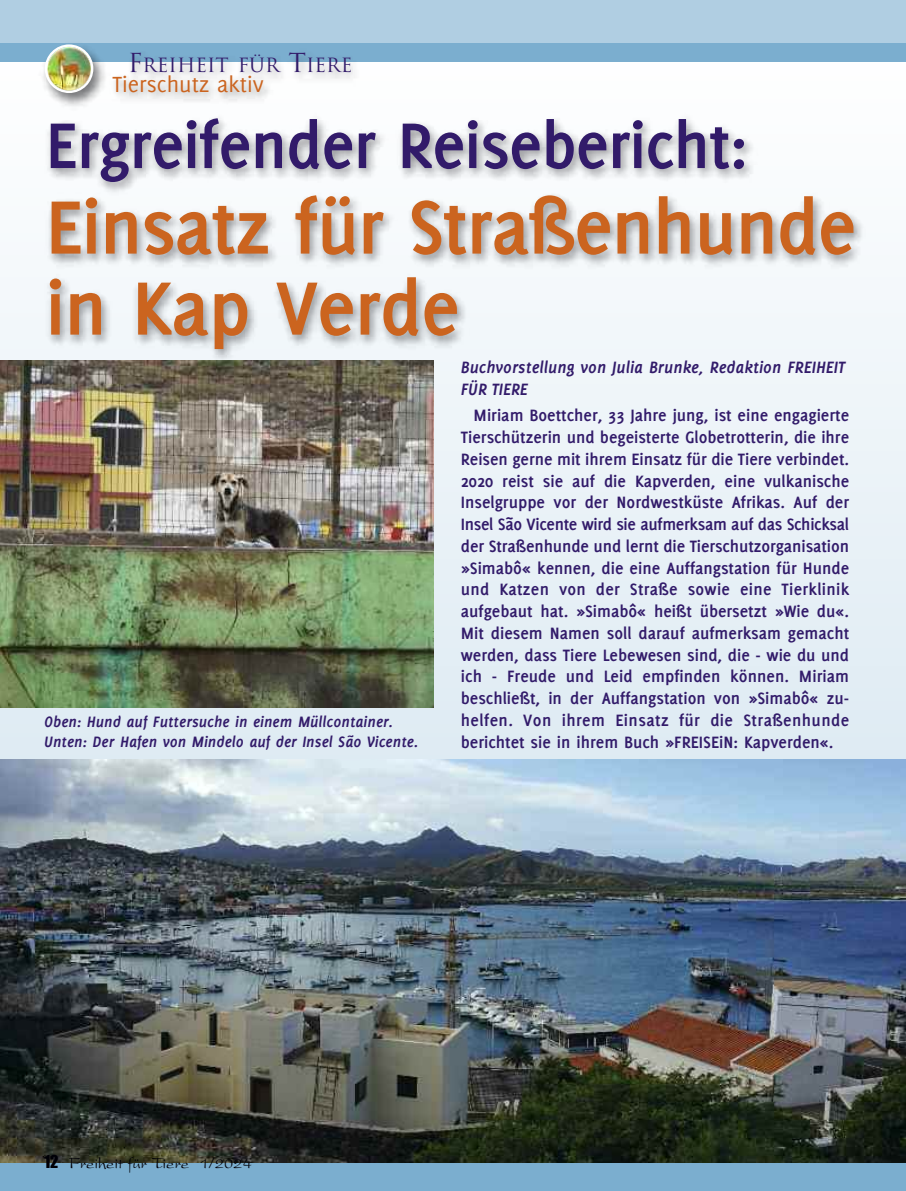
<style>
.page{position:relative;width:906px;height:1191px;background:#fff}
.page>*{position:absolute;margin:0;border:0;box-sizing:border-box;transform-origin:0 0}
.t1{font:700 82.5px/81px "Delicious";letter-spacing:-.02em;color:#cb641f}
.t2{font:700 70.5px "Delicious";letter-spacing:-.015em;color:#321b6a}
.t3{font:24px "Delicious";color:#cb641f}
.t4{font:19.2px "Trajan";color:#321b6a}
.t5{font:700 18px/21.8px "Delicious";color:#321b6a;text-align:justify}
.t6{font:italic 700 18px/21.8px "Delicious";color:#321b6a}
.t7{font:italic 700 16.5px/19.8px "Delicious";color:#321b6a}
.t8{font:16.5px "President";color:#000006}
.s1{font-size:25.5px}
.s2{font-family:"Impact"}
</style>
<div class="page">
<div style="left:0;top:55px;width:906px;height:1135px;background:#e6f0f6"></div>
<img style="left:0;top:759px;width:906px;height:404px">
<div style="left:0;top:1163px;width:906px;height:28px;background:#7baecf"></div>
<div style="left:0;top:0;width:906px;height:44px;background:#b0cee2"></div>
<div style="left:0;top:43px;width:906px;height:18px;background:#7baecf"></div>
<img style="left:38px;top:61px;width:44px;height:41px">
<img style="left:45px;top:44px;width:37px;height:49px">
<img style="left:82px;top:47px;width:324px;height:55px">
<img style="left:102px;top:64px;width:597px;height:38px">
<img style="left:0;top:360px;width:434px;height:347px">
<img style="left:2px;top:102px;width:904px;height:288px">
<p class="t4" style="left:128px;top:54px;width:226px"><span class="s1">F</span>REIHEIT FÜR <span class="s1">T</span>IERE</p>
<h3 class="t3" style="left:112px;top:75px;width:153px">Tierschutz aktiv</h3>
<h2 class="t2" style="left:46px;top:119px;width:703px">Ergreifender Reisebericht:</h2>
<h1 class="t1" style="left:46px;top:192px;width:812px">Einsatz für Straßenhunde in Kap Verde</h1>
<p class="t7" style="left:44px;top:712px;width:376px">Oben: Hund auf Futtersuche in einem Müllcontainer.<br>Unten: Der Hafen von Mindelo auf der Insel São Vicente.</p>
<p class="t6" style="left:461px;top:358px;width:386px">Buchvorstellung von Julia Brunke, Redaktion FREIHEIT<br>FÜR TIERE</p>
<p class="t5" style="left:461px;top:406px;width:390px;text-indent:13px">Miriam Boettcher, 33 Jahre jung, ist eine engagierte Tierschützerin und begeisterte Globetrotterin, die ihre Reisen gerne mit ihrem Einsatz für die Tiere verbindet.<br>2020 reist sie auf die Kapverden, eine vulkanische Inselgruppe vor der Nordwestküste Afrikas. Auf der Insel São Vicente wird sie aufmerksam auf das Schicksal der Straßenhunde und lernt die Tierschutzorganisation »Simabô« kennen, die eine Auffangstation für Hunde und Katzen von der Straße sowie eine Tierklinik aufgebaut hat. »Simabô« heißt übersetzt »Wie du«.<br>Mit diesem Namen soll darauf aufmerksam gemacht werden, dass Tiere Lebewesen sind, die - wie du und ich - Freude und Leid empfinden können. Miriam beschließt, in der Auffangstation von »Simabô« zu&shy;helfen. Von ihrem Einsatz für die Straßenhunde berichtet sie in ihrem Buch »FREISEiN: Kapverden«.</p>
<p class="t8" style="left:44px;top:1158px;width:209px"><span class="s2">12</span> Freiheit für Tiere 1/2024</p>
</div>
